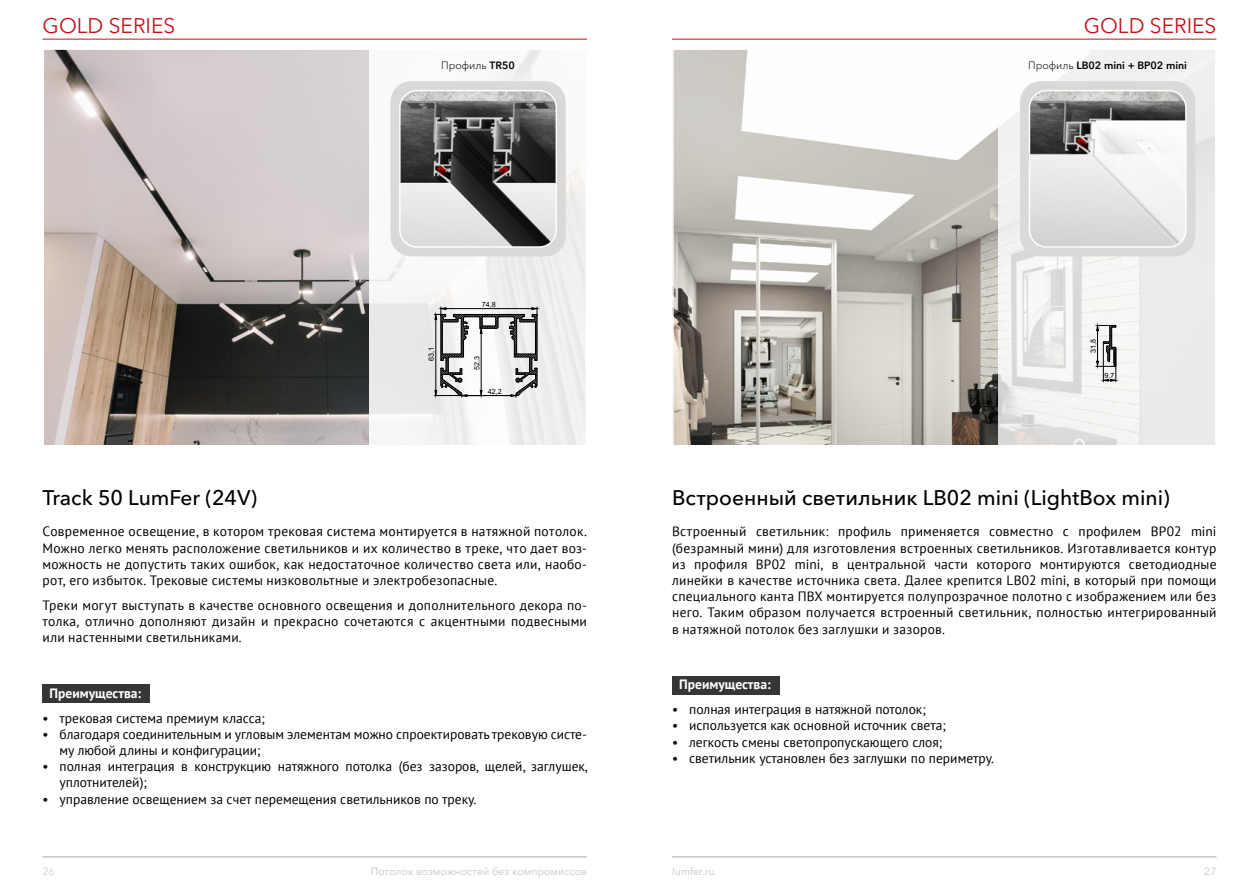
<style>
.page{position:relative;width:1259px;height:893px;background:#fff}
.page>*{position:absolute;margin:0;border:0;box-sizing:border-box;transform-origin:0 0}
.t1{font:500 21px "Avenir Next Cyr";color:#000}
.t2{font:21px "Avenir Next Cyr";color:#c21319}
.t3{font:13.5px/16.2px "PT Sans";color:#000;text-align:justify}
.t4{font:700 13.5px "PT Sans";color:#fff}
.t5{font:10.5px "Avenir Next Cyr";color:#c6c6c6}
.t6{font:600 10.5px "Avenir Next Cyr";color:#000}
.t7{font:300 10.5px "Avenir Next Cyr";color:#000}
.t8{font:300 10.5px "Avenir Next Cyr";color:#c6c6c6}
.t9{font:7.2px "Arial";color:#000}
.s1{font-weight:600}
.s2{font-weight:300}
</style>
<div class="page">
<hr style="left:43px;top:856px;width:544px;height:2px;background:#c6c6c6">
<hr style="left:672px;top:856px;width:544px;height:2px;background:#c6c6c6">
<hr style="left:43px;top:39px;width:544px;height:1px;background:#c21319">
<hr style="left:672px;top:39px;width:544px;height:1px;background:#c21319">
<div style="left:43px;top:684px;width:107px;height:19px;background:#373634"></div>
<img style="left:46px;top:51px;width:323px;height:392px">
<svg style="left:369px;top:50px;width:217px;height:395px;fill:#f5f3f2"></svg>
<svg style="left:424px;top:296px;width:127px;height:107px"></svg>
<div style="left:390px;top:81px;width:176px;height:175px;background:#dbd9d7;border-radius:21px"></div>
<img style="left:401px;top:92px;width:154px;height:154px">
<div style="left:399px;top:90px;width:158px;height:158px;border:1px solid #fff;border-radius:17px"></div>
<img style="left:675px;top:51px;width:323px;height:392px">
<svg style="left:998px;top:50px;width:217px;height:395px;fill:#eeecea"></svg>
<svg style="left:1065px;top:291px;width:84px;height:126px"></svg>
<div style="left:1020px;top:81px;width:175px;height:175px;background:#dbd9d7;border-radius:21px"></div>
<img style="left:1030px;top:91px;width:156px;height:155px">
<div style="left:1028px;top:90px;width:158px;height:158px;border:1px solid #fff;border-radius:17px"></div>
<div style="left:672px;top:676px;width:107px;height:19px;background:#373634"></div>
<h1 class="t2" style="left:43px;top:13px;width:134px">GOLD SERIES</h1>
<h1 class="t2" style="left:1083px;top:13px;width:134px">GOLD SERIES</h1>
<p class="t7" style="left:441px;top:59px;width:75px">Профиль <span class="s1">TR50</span></p>
<p class="t6" style="left:1028px;top:59px;width:160px"><span class="s2">Профиль</span> LB02 mini + BP02 mini</p>
<p class="t9" style="left:427px;top:361px;width:15px;rotate:-90deg">63,1</p>
<p class="t9" style="left:482px;top:300px;width:15px">74,8</p>
<p class="t9" style="left:472px;top:370px;width:15px;rotate:-90deg">52,3</p>
<p class="t9" style="left:488px;top:386px;width:15px">42,2</p>
<h1 class="t1" style="left:43px;top:485px;width:216px">Track 50 LumFer (24V)</h1>
<p class="t3" style="left:43px;top:523px;width:546px">Современное освещение, в котором трековая система монтируется в натяжной потолок.<br>Можно легко менять расположение светильников и их количество в треке, что дает воз&shy;можность не допустить таких ошибок, как недостаточное количество света или, наобо&shy;рот, его избыток. Трековые системы низковольтные и электробезопасные.</p>
<p class="t3" style="left:43px;top:596px;width:546px">Треки могут выступать в качестве основного освещения и дополнительного декора по&shy;толка, отлично дополняют дизайн и прекрасно сочетаются с акцентными подвесными или настенными светильниками.</p>
<p class="t4" style="left:50px;top:684px;width:93px">Преимущества:</p>
<p class="t3" style="left:43px;top:709px;width:224px">• трековая система премиум класса;</p>
<p class="t3" style="left:60px;top:726px;width:529px;text-indent:-17px">• благодаря соединительным и угловым элементам можно спроектировать трековую систе&shy;му любой длины и конфигурации;</p>
<p class="t3" style="left:60px;top:758px;width:530px;text-indent:-17px">• полная интеграция в конструкцию натяжного потолка (без зазоров, щелей, заглушек, уплотнителей);</p>
<p class="t3" style="left:43px;top:790px;width:435px">• управление освещением за счет перемещения светильников по треку.</p>
<p class="t9" style="left:1088px;top:353px;width:15px;rotate:-90deg">31,8</p>
<p class="t9" style="left:1104px;top:371px;width:11px">9,7</p>
<h1 class="t1" style="left:672px;top:485px;width:499px">Встроенный светильник LB02 mini (LightBox mini)</h1>
<p class="t3" style="left:672px;top:523px;width:546px">Встроенный светильник: профиль применяется совместно с профилем BP02 mini (безрамный мини) для изготовления встроенных светильников. Изготавливается контур из профиля BP02 mini, в центральной части которого монтируются светодиодные линейки в качестве источника света. Далее крепится LB02 mini, в который при помощи специального канта ПВХ монтируется полупрозрачное полотно с изображением или без него. Таким образом получается встроенный светильник, полностью интегрированный в натяжной потолок без заглушки и зазоров.</p>
<p class="t4" style="left:679px;top:675px;width:93px">Преимущества:</p>
<p class="t3" style="left:672px;top:701px;width:255px">• полная интеграция в натяжной потолок;</p>
<p class="t3" style="left:672px;top:717px;width:275px">• используется как основной источник света;</p>
<p class="t3" style="left:672px;top:733px;width:272px">• легкость смены светопропускающего слоя;</p>
<p class="t3" style="left:672px;top:750px;width:323px">• светильник установлен без заглушки по периметру.</p>
<p class="t8" style="left:43px;top:865px;width:14px">26</p>
<p class="t5" style="left:371px;top:865px;width:218px">Потолок возможностей без компромиссов</p>
<p class="t5" style="left:672px;top:865px;width:45px">lumfer.ru</p>
<p class="t5" style="left:1204px;top:865px;width:14px">27</p>
</div>
